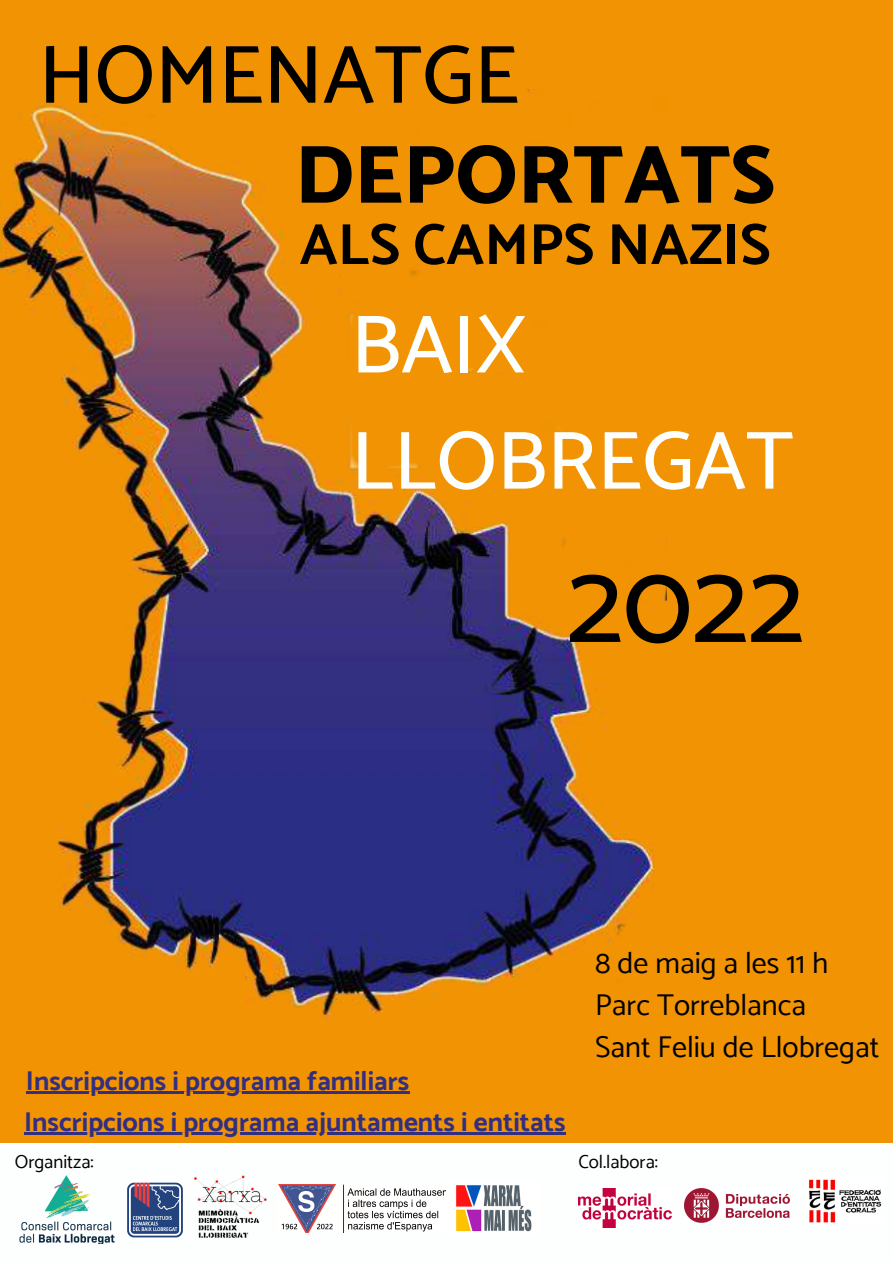
<style>
.page{position:relative;width:893px;height:1263px;background:#f19302}
.page>*{position:absolute;margin:0;border:0;box-sizing:border-box;transform-origin:0 0}
.t1{font:500 116.25px "Catamaran";color:#000}
.t2{font:500 83.03px "Catamaran";color:#fdfefe}
.t3{font:500 82.95px "Catamaran";color:#000}
.t4{font:800 82.95px "Catamaran";color:#000}
.t5{font:700 58.2px "Catamaran";color:#000}
.t6{font:30px "Catamaran";color:#000}
.t7{font:700 27.08px "Catamaran";color:#322f81}
.t8{font:18.75px "Catamaran";color:#000}
</style>
<div class="page">
<img style="left:0;top:89px;width:666px;height:930px">
<div style="left:0;top:1142px;width:893px;height:121px;background:#fdfefe"></div>
<img style="left:19px;top:1176px;width:96px;height:67px">
<img style="left:127px;top:1182px;width:55px;height:55px">
<img style="left:193px;top:1175px;width:75px;height:63px">
<img style="left:279px;top:1185px;width:167px;height:47px">
<img style="left:456px;top:1185px;width:76px;height:47px">
<img style="left:578px;top:1188px;width:94px;height:39px">
<img style="left:685px;top:1188px;width:104px;height:35px">
<img style="left:809px;top:1179px;width:73px;height:44px">
<hr style="left:24px;top:1132px;width:541px;height:2px;background:#322f81">
<hr style="left:26px;top:1091px;width:383px;height:3px;background:#322f81">
<p class="t3" style="left:39px;top:26px;width:482px">HOMENATGE</p>
<p class="t4" style="left:295px;top:125px;width:482px">DEPORTATS</p>
<p class="t5" style="left:299px;top:210px;width:473px">ALS CAMPS NAZIS</p>
<p class="t2" style="left:351px;top:295px;width:176px">BAIX</p>
<p class="t2" style="left:351px;top:411px;width:444px">LLOBREGAT</p>
<p class="t1" style="left:567px;top:534px;width:239px">2022</p>
<p class="t7" style="left:26px;top:1065px;width:385px">Inscripcions i programa familiars</p>
<p class="t7" style="left:24px;top:1105px;width:543px">Inscripcions i programa ajuntaments i entitats</p>
<p class="t6" style="left:595px;top:945px;width:235px">8 de maig a les 11 h</p>
<p class="t6" style="left:595px;top:987px;width:212px">Parc Torreblanca</p>
<p class="t6" style="left:595px;top:1029px;width:286px">Sant Feliu de Llobregat</p>
<p class="t8" style="left:15px;top:1150px;width:80px">Organitza:</p>
<p class="t8" style="left:578px;top:1151px;width:81px">Col.labora:</p>
</div>
